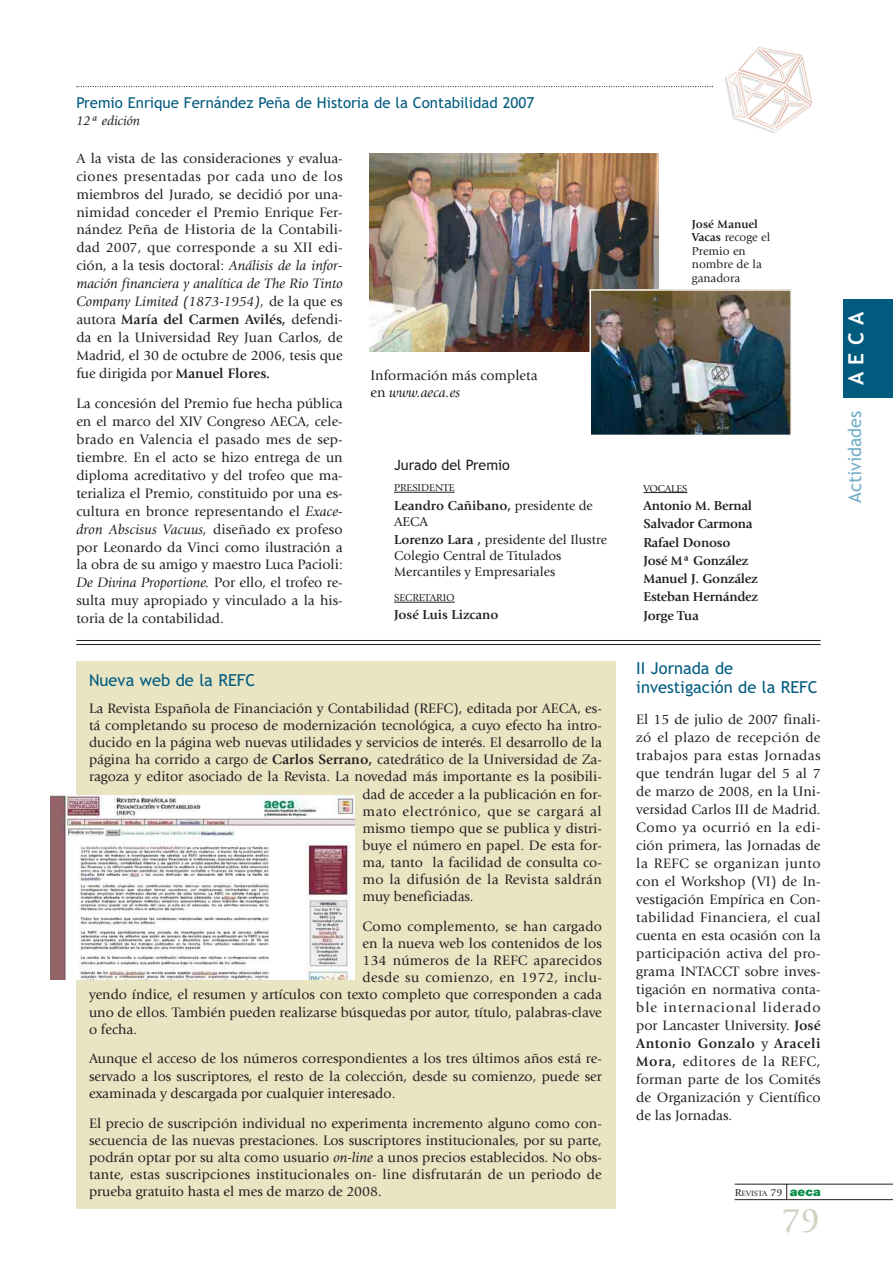
<style>
.page{position:relative;width:893px;height:1263px;background:#fff}
.page>*{position:absolute;margin:0;border:0;box-sizing:border-box;transform-origin:0 0}
.t1{font:36px "Giovanni";color:#d3d1c2}
.t2{font:18px "Trebuchet MS";color:#72adc7}
.t3{font:16.5px/19.8px "Trebuchet MS";color:#005b7f}
.t4{font:15px "Trebuchet MS";color:#005b7f}
.t5{font:14.25px/17.9px "Giovanni";color:#231f20;text-align:justify}
.t6{font:14.25px "Giovanni";letter-spacing:.02em;color:#231f20}
.t7{font:14.25px "Giovanni";letter-spacing:.045em;color:#231f20}
.t8{font:14.25px "Giovanni";letter-spacing:.03em;color:#231f20}
.t9{font:14.25px "Trebuchet MS";color:#231f20}
.t10{font:700 13.5px/18.3px "Giovanni";letter-spacing:-.015em;color:#231f20}
.t11{font:13.5px/16.2px "Giovanni";color:#231f20}
.t12{font:italic 13.5px "Giovanni";color:#231f20}
.t13{font:12px/13.5px "Giovanni";color:#231f20}
.t14{font:10.5px "Giovanni";color:#231f20}
.t15{font:7.8px "Giovanni";color:#231f20;scale:1.05 1}
.s1{font-style:italic}
.s2{font-weight:700}
.s3{font-weight:400}
.s4{font-size:10.5px}
.s5{font-family:"Helvetica Neue";font-weight:900;font-size:12px;color:#008c44}
.s6{font-weight:700;font-size:21px;color:#fff}
</style>
<div class="page">
<div style="left:76px;top:661px;width:540px;height:548px;background:#e9e4c2"></div>
<hr style="left:735px;top:1184px;width:158px;height:1px;background:#231f20">
<hr style="left:735px;top:1199px;width:158px;height:1px;background:#231f20">
<svg style="left:786px;top:1185px;width:1px;height:14px"></svg>
<div style="left:843px;top:299px;width:50px;height:99px;background:#005b7f"></div>
<svg style="left:76px;top:86px;width:637px;height:1px"></svg>
<hr style="left:76px;top:640px;width:744px;height:1px;background:#231f20">
<hr style="left:76px;top:644px;width:744px;height:1px;background:#231f20">
<svg style="left:725px;top:47px;width:87px;height:86px"></svg>
<hr style="left:394px;top:492px;width:61px;height:1px;background:#231f20">
<hr style="left:394px;top:602px;width:36px;height:1px;background:#231f20">
<svg style="left:430px;top:602px;width:25px;height:1px"></svg>
<hr style="left:649px;top:492px;width:38px;height:1px;background:#231f20">
<img style="left:370px;top:153px;width:289px;height:198px">
<img style="left:51px;top:795px;width:304px;height:184px">
<img style="left:592px;top:292px;width:197px;height:141px">
<div style="left:589px;top:289px;width:203px;height:147px;border:2px solid #fff"></div>
<p class="t4" style="left:76px;top:97px;width:459px">Premio Enrique Fernández Peña de Historia de la Contabilidad 2007</p>
<p class="t12" style="left:76px;top:115px;width:65px">12ª edición</p>
<p class="t5" style="left:76px;top:151px;width:268px">A la vista de las consideraciones y evalua&shy;ciones presentadas por cada uno de los miembros del Jurado, se decidió por una&shy;nimidad conceder el Premio Enrique Fer&shy;nández Peña de Historia de la Contabili&shy;dad 2007, que corresponde a su XII edi&shy;ción, a la tesis doctoral: <span class="s1">Análisis de la infor&shy;mación financiera y analítica de The Rio Tinto Company Limited (1873-1954),</span> de la que es autora <span class="s2">María del Carmen Avilés,</span> defendi&shy;da en la Universidad Rey Juan Carlos, de Madrid, el 30 de octubre de 2006, tesis que fue dirigida por <span class="s2">Manuel Flores.</span></p>
<p class="t5" style="left:76px;top:396px;width:268px">La concesión del Premio fue hecha pública en el marco del XIV Congreso AECA, cele&shy;brado en Valencia el pasado mes de sep&shy;tiembre. En el acto se hizo entrega de un diploma acreditativo y del trofeo que ma&shy;terializa el Premio, constituido por una es&shy;cultura en bronce representando el <span class="s1">Exace&shy;dron Abscisus Vacuus,</span> diseñado ex profeso por Leonardo da Vinci como ilustración a la obra de su amigo y maestro Luca Pacioli:<br><span class="s1">De Divina Proportione.</span> Por ello, el trofeo re&shy;sulta muy apropiado y vinculado a la his&shy;toria de la contabilidad.</p>
<p class="t5" style="left:371px;top:368px;width:168px;line-height:17.1px">Información más completa en <span class="s1">www.aeca.es</span></p>
<p class="t9" style="left:394px;top:459px;width:117px">Jurado del Premio</p>
<p class="t14" style="left:394px;top:484px;width:62px">PRESIDENTE</p>
<p class="t10" style="left:394px;top:498px;width:200px;line-height:16.2px">Leandro Cañibano, <span class="s3">presidente de<br>AECA</span></p>
<p class="t11" style="left:394px;top:533px;width:214px"><span class="s2">Lorenzo Lara ,</span> presidente del Ilustre<br>Colegio Central de Titulados<br>Mercantiles y Empresariales</p>
<p class="t14" style="left:394px;top:594px;width:62px">SECRETARIO</p>
<p class="t10" style="left:394px;top:607px;width:106px">José Luis Lizcano</p>
<p class="t3" style="left:89px;top:671px;width:168px">Nueva web de la REFC</p>
<p class="t5" style="left:89px;top:701px;width:514px">La Revista Española de Financiación y Contabilidad (REFC), editada por AECA, es-</p>
<p class="t5" style="left:89px;top:718px;width:514px">tá completando su proceso de modernización tecnológica, a cuyo efecto ha intro-</p>
<p class="t5" style="left:89px;top:735px;width:514px">ducido en la página web nuevas utilidades y servicios de interés. El desarrollo de la</p>
<p class="t5" style="left:89px;top:752px;width:514px">página ha corrido a cargo de <span class="s2">Carlos Serrano,</span> catedrático de la Universidad de Za-</p>
<p class="t5" style="left:89px;top:769px;width:514px">ragoza y editor asociado de la Revista. La novedad más importante es la posibili-</p>
<p class="t5" style="left:362px;top:786px;width:241px">dad de acceder a la publicación en for-</p>
<p class="t7" style="left:362px;top:805px;width:241px">mato electrónico, que se cargará al</p>
<p class="t5" style="left:362px;top:820px;width:241px">mismo tiempo que se publica y distri-</p>
<p class="t5" style="left:362px;top:837px;width:241px">buye el número en papel. De esta for-</p>
<p class="t5" style="left:362px;top:855px;width:241px">ma, tanto la facilidad de consulta co-</p>
<p class="t6" style="left:362px;top:874px;width:241px">mo la difusión de la Revista saldrán</p>
<p class="t5" style="left:362px;top:889px;width:113px">muy beneficiadas.</p>
<p class="t5" style="left:362px;top:919px;width:241px">Como complemento, se han cargado</p>
<p class="t5" style="left:362px;top:936px;width:241px">en la nueva web los contenidos de los</p>
<p class="t6" style="left:362px;top:955px;width:241px">134 números de la REFC aparecidos</p>
<p class="t8" style="left:362px;top:972px;width:241px">desde su comienzo, en 1972, inclu-</p>
<p class="t5" style="left:89px;top:987px;width:514px">yendo índice, el resumen y artículos con texto completo que corresponden a cada</p>
<p class="t5" style="left:89px;top:1004px;width:514px">uno de ellos. También pueden realizarse búsquedas por autor, título, palabras-clave</p>
<p class="t5" style="left:89px;top:1021px;width:50px">o fecha.</p>
<p class="t5" style="left:89px;top:1051px;width:514px;line-height:17.1px">Aunque el acceso de los números correspondientes a los tres últimos años está re&shy;servado a los suscriptores, el resto de la colección, desde su comienzo, puede ser examinada y descargada por cualquier interesado.</p>
<p class="t5" style="left:89px;top:1116px;width:514px;line-height:17.1px">El precio de suscripción individual no experimenta incremento alguno como con&shy;secuencia de las nuevas prestaciones. Los suscriptores institucionales, por su parte, podrán optar por su alta como usuario <span class="s1">on-line</span> a unos precios establecidos. No obs&shy;tante, estas suscripciones institucionales on- line disfrutarán de un periodo de prueba gratuito hasta el mes de marzo de 2008.</p>
<p class="t13" style="left:692px;top:218px;width:80px"><span class="s2">José Manuel<br>Vacas</span> recoge el<br>Premio en nombre de la ganadora</p>
<p class="t14" style="left:643px;top:484px;width:45px">VOCALES</p>
<p class="t10" style="left:643px;top:497px;width:116px">Antonio M. Bernal<br>Salvador Carmona<br>Rafael Donoso<br>José Mª González<br>Manuel J. González<br>Esteban Hernández<br>Jorge Tua</p>
<p class="t3" style="left:636px;top:659px;width:183px">II Jornada de investigación de la REFC</p>
<p class="t5" style="left:636px;top:712px;width:186px">El 15 de julio de 2007 finali&shy;zó el plazo de recepción de trabajos para estas Jornadas que tendrán lugar del 5 al 7 de marzo de 2008, en la Uni&shy;versidad Carlos III de Madrid.<br>Como ya ocurrió en la edi&shy;ción primera, las Jornadas de la REFC se organizan junto con el Workshop (VI) de In&shy;vestigación Empírica en Con&shy;tabilidad Financiera, el cual cuenta en esta ocasión con la participación activa del pro&shy;grama INTACCT sobre inves&shy;tigación en normativa conta&shy;ble internacional liderado por Lancaster University. <span class="s2">José Antonio Gonzalo</span> y <span class="s2">Araceli Mora,</span> editores de la REFC, forman parte de los Comités de Organización y Científico de las Jornadas.</p>
<p class="t15" style="left:735px;top:1190px;width:83px"><span class="s4">R</span>EVISTA <span class="s4">79</span> <span class="s5">aeca</span></p>
<h1 class="t1" style="left:781px;top:1206px;width:41px">79</h1>
<p class="t2" style="left:848px;top:503px;width:193px;rotate:-90deg">Actividades <span class="s6">A E C A</span></p>
</div>
